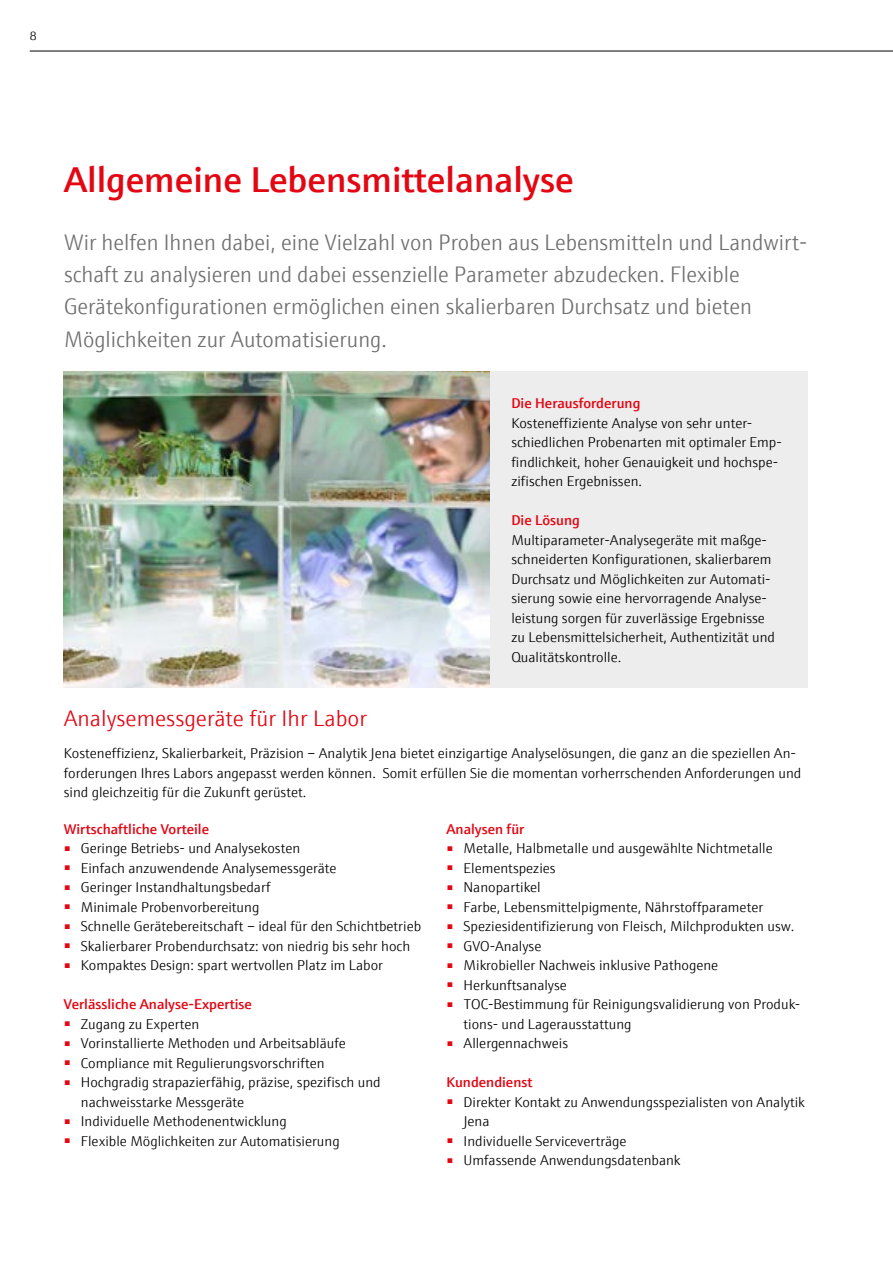
<style>
.page{position:relative;width:893px;height:1263px;background:#fff}
.page>*{position:absolute;margin:0;border:0;box-sizing:border-box;transform-origin:0 0}
.t1{font:600 36px "E+H Sans";color:#e30613}
.t2{font:300 22.5px/32.4px "E+H Sans";color:#706f6f;scale:.96 1}
.t3{font:300 22.5px "E+H Sans";color:#e30613}
.t4{font:300 14.25px/19.5px "E+H Sans";color:#000}
.t5{font:600 14.25px "E+H Sans";color:#e30613}
.t6{font:300 12px "E+H Sans";color:#000}
</style>
<div class="page">
<img style="left:64px;top:371px;width:426px;height:316px">
<div style="left:490px;top:371px;width:318px;height:316px;background:#ededed"></div>
<hr style="left:30px;top:51px;width:863px;height:1px;background:#000">
<p class="t6" style="left:30px;top:27px;width:8px">8</p>
<h1 class="t1" style="left:64px;top:152px;width:511px">Allgemeine Lebensmittelanalyse</h1>
<p class="t2" style="left:64px;top:224px;width:776px">Wir helfen Ihnen dabei, eine Vielzahl von Proben aus Lebensmitteln und Landwirt&shy;schaft zu analysieren und dabei essenzielle Parameter abzudecken. Flexible Gerätekonfigurationen ermöglichen einen skalierbaren Durchsatz und bieten Möglichkeiten zur Automatisierung.</p>
<p class="t5" style="left:511px;top:392px;width:131px">Die Herausforderung</p>
<p class="t4" style="left:511px;top:412px;width:272px">Kosteneffiziente Analyse von sehr unter&shy;schiedlichen Probenarten mit optimaler Emp&shy;findlichkeit, hoher Genauigkeit und hochspe&shy;zifischen Ergebnissen.</p>
<p class="t5" style="left:511px;top:509px;width:70px">Die Lösung</p>
<p class="t4" style="left:511px;top:529px;width:265px">Multiparameter-Analysegeräte mit maßge&shy;schneiderten Konfigurationen, skalierbarem Durchsatz und Möglichkeiten zur Automati&shy;sierung sowie eine hervorragende Analyse&shy;leistung sorgen für zuverlässige Ergebnisse zu Lebensmittelsicherheit, Authentizität und Qualitätskontrolle.</p>
<h2 class="t3" style="left:64px;top:702px;width:305px">Analysemessgeräte für Ihr Labor</h2>
<p class="t4" style="left:64px;top:743px;width:739px">Kosteneffizienz, Skalierbarkeit, Präzision – Analytik Jena bietet einzigartige Analyselösungen, die ganz an die speziellen An&shy;forderungen Ihres Labors angepasst werden können. Somit erfüllen Sie die momentan vorherrschenden Anforderungen und sind gleichzeitig für die Zukunft gerüstet.</p>
<p class="t5" style="left:64px;top:818px;width:147px">Wirtschaftliche Vorteile</p>
<p class="t4" style="left:64px;top:838px;width:238px"><sup>■</sup> Geringe Betriebs- und Analysekosten</p>
<p class="t4" style="left:64px;top:857px;width:274px"><sup>■</sup> Einfach anzuwendende Analysemessgeräte</p>
<p class="t4" style="left:64px;top:877px;width:208px"><sup>■</sup> Geringer Instandhaltungsbedarf</p>
<p class="t4" style="left:64px;top:896px;width:197px"><sup>■</sup> Minimale Probenvorbereitung</p>
<p class="t4" style="left:64px;top:916px;width:359px"><sup>■</sup> Schnelle Gerätebereitschaft – ideal für den Schichtbetrieb</p>
<p class="t4" style="left:64px;top:935px;width:348px"><sup>■</sup> Skalierbarer Probendurchsatz: von niedrig bis sehr hoch</p>
<p class="t4" style="left:64px;top:955px;width:321px"><sup>■</sup> Kompaktes Design: spart wertvollen Platz im Labor</p>
<p class="t5" style="left:64px;top:993px;width:190px">Verlässliche Analyse-Expertise</p>
<p class="t4" style="left:64px;top:1013px;width:137px"><sup>■</sup> Zugang zu Experten</p>
<p class="t4" style="left:64px;top:1033px;width:284px"><sup>■</sup> Vorinstallierte Methoden und Arbeitsabläufe</p>
<p class="t4" style="left:64px;top:1052px;width:262px"><sup>■</sup> Compliance mit Regulierungsvorschriften</p>
<p class="t4" style="left:81px;top:1072px;width:301px;text-indent:-17px"><sup>■</sup> Hochgradig strapazierfähig, präzise, spezifisch und nachweisstarke Messgeräte</p>
<p class="t4" style="left:64px;top:1111px;width:224px"><sup>■</sup> Individuelle Methodenentwicklung</p>
<p class="t4" style="left:64px;top:1130px;width:277px"><sup>■</sup> Flexible Möglichkeiten zur Automatisierung</p>
<p class="t5" style="left:446px;top:818px;width:79px">Analysen für</p>
<p class="t4" style="left:446px;top:838px;width:328px"><sup>■</sup> Metalle, Halbmetalle und ausgewählte Nichtmetalle</p>
<p class="t4" style="left:446px;top:857px;width:111px"><sup>■</sup> Elementspezies</p>
<p class="t4" style="left:446px;top:877px;width:96px"><sup>■</sup> Nanopartikel</p>
<p class="t4" style="left:446px;top:896px;width:318px"><sup>■</sup> Farbe, Lebensmittelpigmente, Nährstoffparameter</p>
<p class="t4" style="left:446px;top:916px;width:349px"><sup>■</sup> Speziesidentifizierung von Fleisch, Milchprodukten usw.</p>
<p class="t4" style="left:446px;top:935px;width:96px"><sup>■</sup> GVO-Analyse</p>
<p class="t4" style="left:446px;top:955px;width:273px"><sup>■</sup> Mikrobieller Nachweis inklusive Pathogene</p>
<p class="t4" style="left:446px;top:974px;width:122px"><sup>■</sup> Herkunftsanalyse</p>
<p class="t4" style="left:463px;top:994px;width:338px;text-indent:-17px"><sup>■</sup> TOC-Bestimmung für Reinigungsvalidierung von Produk&shy;tions- und Lagerausstattung</p>
<p class="t4" style="left:446px;top:1033px;width:123px"><sup>■</sup> Allergennachweis</p>
<p class="t5" style="left:446px;top:1071px;width:87px">Kundendienst</p>
<p class="t4" style="left:463px;top:1091px;width:343px;text-indent:-17px"><sup>■</sup> Direkter Kontakt zu Anwendungsspezialisten von Analytik<br>Jena</p>
<p class="t4" style="left:446px;top:1130px;width:182px"><sup>■</sup> Individuelle Serviceverträge</p>
<p class="t4" style="left:446px;top:1150px;width:236px"><sup>■</sup> Umfassende Anwendungsdatenbank</p>
</div>
